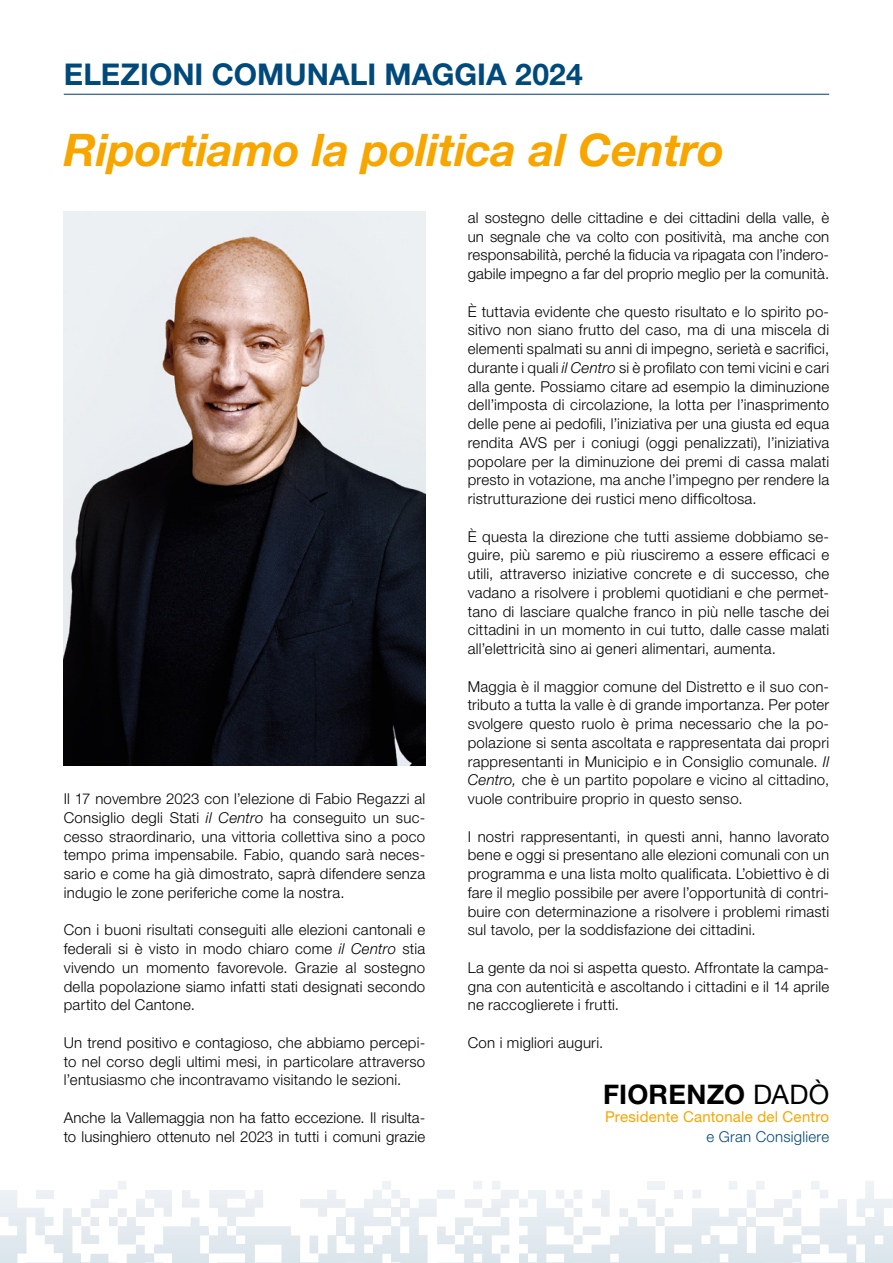
<style>
.page{position:relative;width:893px;height:1263px;background:#fff}
.page>*{position:absolute;margin:0;border:0;box-sizing:border-box;transform-origin:0 0}
.t1{font:italic 700 45px "Helvetica Neue LT Std";letter-spacing:-.005em;color:#f7a600}
.t2{font:700 30px "Helvetica Neue LT Std";letter-spacing:.005em;color:#00497b}
.t3{font:700 27px "Helvetica Neue LT Std";letter-spacing:.01em;color:#000}
.t4{font:300 15px/18.8px "Helvetica Neue LT Std";letter-spacing:.015em;color:#000;text-align:justify}
.t5{font:15px "Helvetica Neue LT Std";letter-spacing:.015em;color:#f7a600}
.t6{font:300 15px "Helvetica Neue LT Std";letter-spacing:.015em;color:#00497b}
.s1{font-style:italic}
.s2{font-weight:400}
</style>
<div class="page">
<svg style="left:0;top:1181px;width:893px;height:82px"></svg>
<svg style="left:209px;top:1190px;width:54px;height:36px"></svg>
<svg style="left:300px;top:1189px;width:46px;height:28px"></svg>
<svg style="left:592px;top:1190px;width:18px;height:27px"></svg>
<svg style="left:638px;top:1199px;width:18px;height:18px"></svg>
<svg style="left:182px;top:1190px;width:18px;height:17px"></svg>
<div style="left:36px;top:1190px;width:18px;height:8px;background:#ecf0f4"></div>
<div style="left:647px;top:1181px;width:17px;height:8px;background:#eff3f6"></div>
<svg style="left:573px;top:1226px;width:28px;height:18px"></svg>
<div style="left:656px;top:1217px;width:9px;height:9px;background:#e6ebf0"></div>
<svg style="left:665px;top:1208px;width:8px;height:9px"></svg>
<svg style="left:619px;top:1208px;width:9px;height:9px"></svg>
<svg style="left:692px;top:1189px;width:9px;height:9px"></svg>
<div style="left:674px;top:1190px;width:8px;height:8px;background:#ecf0f4"></div>
<svg style="left:556px;top:1189px;width:26px;height:28px"></svg>
<svg style="left:811px;top:1181px;width:17px;height:17px"></svg>
<svg style="left:747px;top:1181px;width:54px;height:45px"></svg>
<svg style="left:728px;top:1181px;width:9px;height:9px"></svg>
<svg style="left:382px;top:1181px;width:18px;height:18px"></svg>
<svg style="left:81px;top:1181px;width:91px;height:63px"></svg>
<svg style="left:309px;top:1235px;width:9px;height:18px"></svg>
<div style="left:336px;top:1217px;width:10px;height:18px;background:#e5eaf0"></div>
<svg style="left:437px;top:1181px;width:91px;height:72px"></svg>
<div style="left:747px;top:1217px;width:9px;height:9px;background:#e6ebf0"></div>
<div style="left:801px;top:1244px;width:19px;height:9px;background:#dfe6ed"></div>
<div style="left:400px;top:1199px;width:9px;height:9px;background:#ebeff3"></div>
<div style="left:391px;top:1208px;width:9px;height:9px;background:#e9edf2"></div>
<hr style="left:64px;top:94px;width:765px;height:1px;background:#00497b">
<img style="left:64px;top:212px;width:361px;height:553px">
<h2 class="t2" style="left:64px;top:56px;width:520px">ELEZIONI COMUNALI MAGGIA 2024</h2>
<h1 class="t1" style="left:64px;top:122px;width:662px">Riportiamo la politica al Centro</h1>
<p class="t4" style="left:64px;top:789px;width:363px">Il 17 novembre 2023 con l’elezione di Fabio Regazzi al Consiglio degli Stati <span class="s1">il Centro</span> ha conseguito un suc&shy;cesso straordinario, una vittoria collettiva sino a poco tempo prima impensabile. Fabio, quando sarà neces&shy;sario e come ha già dimostrato, saprà difendere senza indugio le zone periferiche come la nostra.</p>
<p class="t4" style="left:64px;top:920px;width:363px">Con i buoni risultati conseguiti alle elezioni cantonali e federali si è visto in modo chiaro come <span class="s1">il Centro</span> stia vivendo un momento favorevole. Grazie al sostegno della popolazione siamo infatti stati designati secondo partito del Cantone.</p>
<p class="t4" style="left:64px;top:1033px;width:363px">Un trend positivo e contagioso, che abbiamo percepi&shy;to nel corso degli ultimi mesi, in particolare attraverso l’entusiasmo che incontravamo visitando le sezioni.</p>
<p class="t4" style="left:64px;top:1108px;width:363px">Anche la Vallemaggia non ha fatto eccezione. Il risulta&shy;to lusinghiero ottenuto nel 2023 in tutti i comuni grazie</p>
<p class="t4" style="left:468px;top:208px;width:363px">al sostegno delle cittadine e dei cittadini della valle, è un segnale che va colto con positività, ma anche con responsabilità, perché la fiducia va ripagata con l’indero&shy;gabile impegno a far del proprio meglio per la comunità.</p>
<p class="t4" style="left:468px;top:301px;width:363px">È tuttavia evidente che questo risultato e lo spirito po&shy;sitivo non siano frutto del caso, ma di una miscela di elementi spalmati su anni di impegno, serietà e sacrifici, durante i quali <span class="s1">il Centro</span> si è profilato con temi vicini e cari alla gente. Possiamo citare ad esempio la diminuzione dell’imposta di circolazione, la lotta per l’inasprimento delle pene ai pedofili, l’iniziativa per una giusta ed equa rendita AVS per i coniugi (oggi penalizzati), l’iniziativa popolare per la diminuzione dei premi di cassa malati presto in votazione, ma anche l’impegno per rendere la ristrutturazione dei rustici meno difficoltosa.</p>
<p class="t4" style="left:468px;top:526px;width:363px">È questa la direzione che tutti assieme dobbiamo se&shy;guire, più saremo e più riusciremo a essere efficaci e utili, attraverso iniziative concrete e di successo, che vadano a risolvere i problemi quotidiani e che permet&shy;tano di lasciare qualche franco in più nelle tasche dei cittadini in un momento in cui tutto, dalle casse malati all’elettricità sino ai generi alimentari, aumenta.</p>
<p class="t4" style="left:468px;top:676px;width:363px">Maggia è il maggior comune del Distretto e il suo con&shy;tributo a tutta la valle è di grande importanza. Per poter svolgere questo ruolo è prima necessario che la po&shy;polazione si senta ascoltata e rappresentata dai propri rappresentanti in Municipio e in Consiglio comunale. <span class="s1">Il Centro,</span> che è un partito popolare e vicino al cittadino, vuole contribuire proprio in questo senso.</p>
<p class="t4" style="left:468px;top:826px;width:363px">I nostri rappresentanti, in questi anni, hanno lavorato bene e oggi si presentano alle elezioni comunali con un programma e una lista molto qualificata. L’obiettivo è di fare il meglio possibile per avere l’opportunità di contri&shy;buire con determinazione a risolvere i problemi rimasti sul tavolo, per la soddisfazione dei cittadini.</p>
<p class="t4" style="left:468px;top:958px;width:363px">La gente da noi si aspetta questo. Affrontate la campa&shy;gna con autenticità e ascoltando i cittadini e il 14 aprile ne raccoglierete i frutti.</p>
<p class="t4" style="left:468px;top:1033px;width:137px">Con i migliori auguri.</p>
<h3 class="t3" style="left:603px;top:1078px;width:228px">FIORENZO <span class="s2">DADÒ</span></h3>
<p class="t5" style="left:605px;top:1108px;width:226px">Presidente Cantonale del Centro</p>
<p class="t6" style="left:706px;top:1127px;width:124px">e Gran Consigliere</p>
</div>
